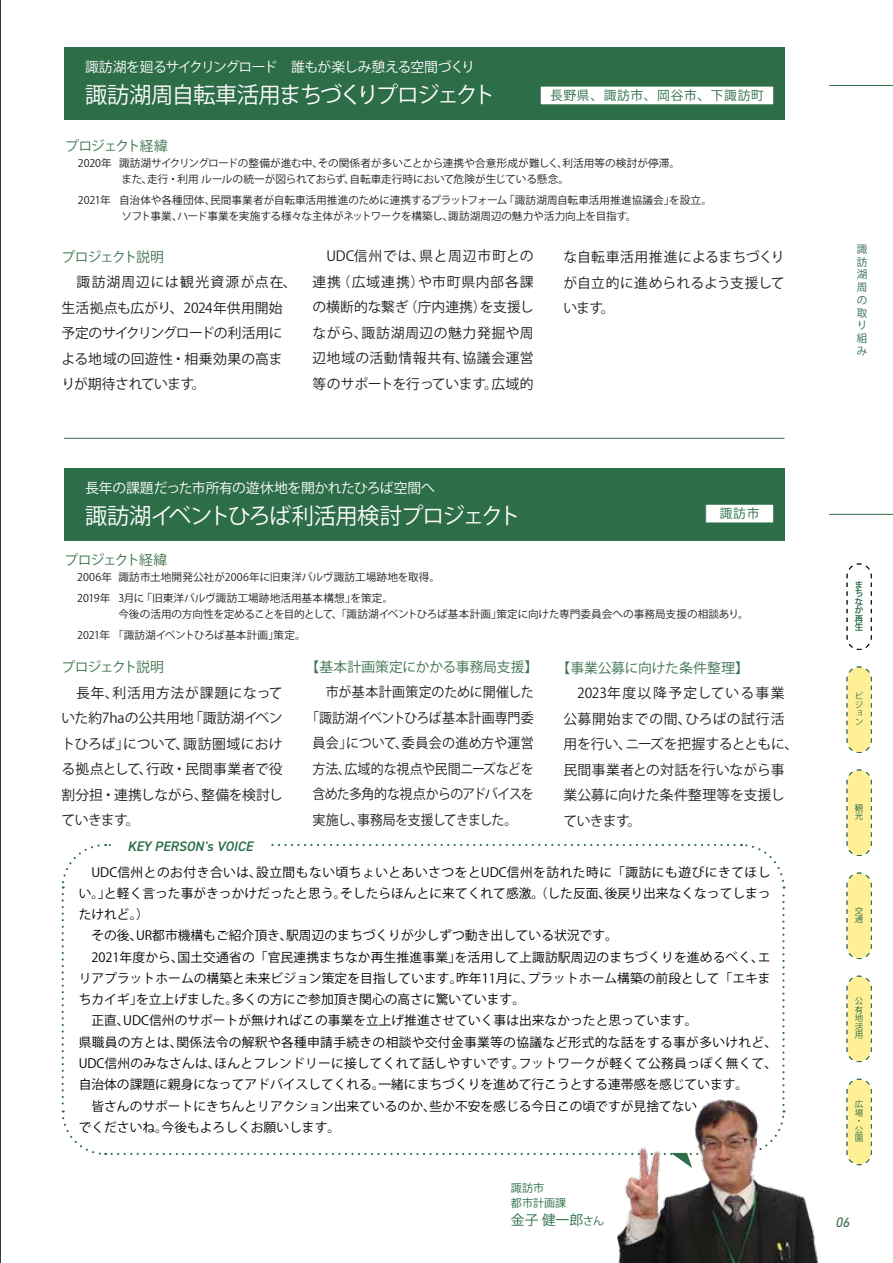
<style>
.page{position:relative;width:893px;height:1263px;background:#fff}
.page>*{position:absolute;margin:0;border:0;box-sizing:border-box;transform-origin:0 0}
.t1{font:22.35px "Koz Go Pr 6 N";letter-spacing:-.065em;color:#fff}
.t2{font:13.8px/25.5px "Koz Go Pr 6 N";color:#1f1e1d;text-align:justify}
.t3{font:13.8px "Koz Go Pr 6 N";color:#1f1e1d;scale:.94 1}
.t4{font:13.8px "Koz Go Pr 6 N";letter-spacing:-.045em;color:#fff}
.t5{font:13.8px "Koz Go Pr 6 N";letter-spacing:-.025em;color:#fff}
.t6{font:13.8px "Koz Go Pr 6 N";letter-spacing:.02em;color:#1f1e1d;scale:.94 1}
.t7{font:13.8px "Koz Go Pr 6 N";letter-spacing:-.05em;color:#1f1e1d;scale:.94 1}
.t8{font:13.8px "Koz Go Pr 6 N";letter-spacing:-.01em;color:#3c724d}
.t9{font:13.8px "Koz Go Pr 6 N";letter-spacing:-.065em;color:#1f1e1d;scale:.94 1}
.t10{font:13.8px "Koz Go Pr 6 N";letter-spacing:-.07em;color:#3c724d}
.t11{font:italic 600 13.8px "DIN2014";color:#2d6d48}
.t12{font:13.8px "Koz Go Pr 6 N";letter-spacing:-.065em;color:#3c724d}
.t13{font:13.8px "Koz Go Pr 6 N";letter-spacing:-.005em;color:#3c724d}
.t14{font:13.8px "Koz Go Pr 6 N";color:#2d6d48}
.t15{font:italic 13.8px "DIN2014";color:#2d6d48}
.t16{font:12.75px/21.3px "Koz Go Pr 6 N";color:#000}
.t17{font:12.75px "Koz Go Pr 6 N";letter-spacing:.05em;color:#2d6d48}
.t18{font:11.1px/14.9px "Koz Go Pr 6 N";color:#2d6d48}
.t19{font:10.65px/15.9px "Koz Go Pr 6 N";letter-spacing:-.005em;color:#1f1e1d}
.t20{font:10.65px/12.8px "Koz Go Pr 6 N";color:#2d6d48}
.t21{font:8.55px/8.6px "Koz Go Pr 6 N";color:#2d6d48}
.s1{font-size:11.1px}
</style>
<div class="page">
<img style="left:618px;top:1168px;width:201px;height:95px">
<svg style="left:61px;top:844px;width:725px;height:324px"></svg>
<div style="left:112px;top:839px;width:157px;height:14px;background:#fff"></div>
<hr style="left:829px;top:514px;width:64px;height:1px;background:#2d6d48">
<hr style="left:829px;top:85px;width:64px;height:1px;background:#2d6d48">
<div style="left:64px;top:47px;width:720px;height:73px;background:#2d6d48"></div>
<div style="left:64px;top:468px;width:720px;height:72px;background:#2d6d48"></div>
<hr style="left:64px;top:438px;width:720px;height:1px;background:#2d6d48">
<div style="left:540px;top:86px;width:234px;height:19px;background:#fff"></div>
<div style="left:706px;top:504px;width:68px;height:19px;background:#fff"></div>
<div style="left:705px;top:504px;width:69px;height:19px;border:1px solid #2d6d48"></div>
<svg style="left:846px;top:563px;width:26px;height:87px"></svg>
<svg style="left:846px;top:666px;width:26px;height:87px;background:#f2ea9f"></svg>
<svg style="left:846px;top:769px;width:26px;height:87px;background:#f2ea9f"></svg>
<svg style="left:846px;top:872px;width:26px;height:87px;background:#f2ea9f"></svg>
<svg style="left:846px;top:975px;width:26px;height:87px;background:#f2ea9f"></svg>
<svg style="left:846px;top:1078px;width:26px;height:87px;background:#f3ea9f"></svg>
<hr style="left:0;top:0;width:1px;height:1263px;background:#000">
<p class="t4" style="left:85px;top:60px;width:391px">諏訪湖を廻るサイクリングロード　誰もが楽しみ憩える空間づくり</p>
<h1 class="t1" style="left:85px;top:83px;width:412px">諏訪湖周自転車活用まちづくりプロジェクト</h1>
<p class="t17" style="left:550px;top:88px;width:215px">長野県、諏訪市、岡谷市、下諏訪町</p>
<p class="t12" style="left:65px;top:138px;width:104px">プロジェクト経緯</p>
<p class="t19" style="left:122px;top:155px;width:560px;text-indent:-44px">2020年 諏訪湖サイクリングロードの整備が進む中、その関係者が多いことから連携や合意形成が難しく、利活用等の検討が停滞。また、走行・利用 ルールの統一が図られておらず、自転車走行時において危険が生じている懸念。</p>
<p class="t19" style="left:122px;top:193px;width:592px;text-indent:-44px">2021年 自治体や各種団体、民間事業者が自転車活用推進のために連携するプラットフォーム「諏訪湖周自転車活用推進協議会」を設立。ソフト事業、ハード事業を実施する様々な主体がネットワークを構築し、諏訪湖周辺の魅力や活力向上を目指す。</p>
<p class="t10" style="left:62px;top:249px;width:104px">プロジェクト説明</p>
<p class="t2" style="left:62px;top:270px;width:236px;text-align:left">　諏訪湖周辺には観光資源が点在、生活拠点も広がり、2024年供用開始予定のサイクリングロードの利活用による地域の回遊性・相乗効果の高まりが期待されています。</p>
<p class="t2" style="left:313px;top:244px;width:223px">　UDC信州では、県と周辺市町との連携（広域連携）や市町県内部各課の横断的な繋ぎ（庁内連携）を支援しながら、諏訪湖周辺の魅力発掘や周辺地域の活動情報共有、協議会運営等のサポートを行っています。広域的</p>
<p class="t2" style="left:563px;top:245px;width:223px">な自転車活用推進によるまちづくりが自立的に進められるよう支援しています。</p>
<p class="t5" style="left:85px;top:480px;width:352px">長年の課題だった市所有の遊休地を開かれたひろば空間へ</p>
<h1 class="t1" style="left:85px;top:503px;width:437px">諏訪湖イベントひろば利活用検討プロジェクト</h1>
<p class="t17" style="left:720px;top:507px;width:41px">諏訪市</p>
<p class="t12" style="left:64px;top:552px;width:104px">プロジェクト経緯</p>
<p class="t19" style="left:77px;top:567px;width:364px;line-height:21.3px">2006年 諏訪市土地開発公社が2006年に旧東洋バルヴ諏訪工場跡地を取得。<br>2019年 3月に「旧東洋バルヴ諏訪工場跡地活用基本構想」を策定。</p>
<p class="t19" style="left:77px;top:604px;width:673px;line-height:21.3px;text-indent:41px">今後の活用の方向性を定めることを目的として、「諏訪湖イベントひろば基本計画」策定に向けた専門委員会への事務局支援の相談あり。<br>2021年「諏訪湖イベントひろば基本計画」策定。</p>
<p class="t10" style="left:62px;top:659px;width:104px">プロジェクト説明</p>
<p class="t2" style="left:62px;top:680px;width:223px">　長年、利活用方法が課題になっていた約7haの公共用地「諏訪湖イベントひろば」について、諏訪圏域における拠点として、行政・民間事業者で役割分担・連携しながら、整備を検討していきます。</p>
<p class="t8" style="left:306px;top:659px;width:234px">【基本計画策定にかかる事務局支援】</p>
<p class="t3" style="left:313px;top:684px;width:237px">　市が基本計画策定のために開催した</p>
<p class="t3" style="left:306px;top:710px;width:244px">「諏訪湖イベントひろば基本計画専門委</p>
<p class="t6" style="left:313px;top:735px;width:237px">員会」について、委員会の進め方や運営</p>
<p class="t3" style="left:313px;top:761px;width:237px">方法、広域的な視点や民間ニーズなどを</p>
<p class="t7" style="left:313px;top:786px;width:237px">含めた多角的な視点からのアドバイスを</p>
<p class="t9" style="left:313px;top:812px;width:219px">実施し、事務局を支援してきました。</p>
<p class="t13" style="left:556px;top:660px;width:194px">【事業公募に向けた条件整理】</p>
<p class="t2" style="left:563px;top:681px;width:236px;text-align:left">　2023年度以降予定している事業公募開始までの間、ひろばの試行活用を行い、ニーズを把握するとともに、民間事業者との対話を行いながら事業公募に向けた条件整理等を支援していきます。</p>
<p class="t11" style="left:128px;top:837px;width:127px">KEY PERSON's VOICE</p>
<p class="t16" style="left:79px;top:861px;width:700px">　UDC信州とのお付き合いは、設立間もない頃ちょいとあいさつをとUDC信州を訪れた時に「諏訪にも遊びにきてほしい。」と軽く言った事がきっかけだったと思う。そしたらほんとに来てくれて感激。（した反面、後戻り出来なくなってしまったけれど。）<br>　その後、UR都市機構もご紹介頂き、駅周辺のまちづくりが少しずつ動き出している状況です。<br>　2021年度から、国土交通省の「官民連携まちなか再生推進事業」を活用して上諏訪駅周辺のまちづくりを進めるべく、エリアプラットホームの構築と未来ビジョン策定を目指しています。昨年11月に、プラットホーム構築の前段として「エキまちカイギ」を立上げました。多くの方にご参加頂き関心の高さに驚いています。<br>　正直、UDC信州のサポートが無ければこの事業を立上げ推進させていく事は出来なかったと思っています。<br>県職員の方とは、関係法令の解釈や各種申請手続きの相談や交付金事業等の協議など形式的な話をする事が多いけれど、UDC信州のみなさんは、ほんとフレンドリーに接してくれて話しやすいです。フットワークが軽くて公務員っぽく無くて、自治体の課題に親身になってアドバイスしてくれる。一緒にまちづくりを進めて行こうとする連帯感を感じています。<br>　皆さんのサポートにきちんとリアクション出来ているのか、些か不安を感じる今日この頃ですが見捨てない<br>でくださいね。今後もよろしくお願いします。</p>
<p class="t18" style="left:511px;top:1181px;width:57px">諏訪市<br>都市計画課</p>
<p class="t14" style="left:511px;top:1212px;width:95px">金子 健一郎<span class="s1">さん</span></p>
<p class="t20" style="left:857px;top:243px;width:12px">諏訪湖周の取り組み</p>
<p class="t21" style="left:855px;top:580px;width:10px;text-align:justify">まちなか再生</p>
<p class="t21" style="left:855px;top:692px;width:10px">ビジョン</p>
<p class="t21" style="left:855px;top:803px;width:10px">観光</p>
<p class="t21" style="left:855px;top:906px;width:10px">交通</p>
<p class="t21" style="left:855px;top:997px;width:10px;text-align:justify">公有地活用</p>
<p class="t21" style="left:855px;top:1100px;width:10px">広場・公園</p>
<p class="t15" style="left:836px;top:1213px;width:15px">06</p>
</div>
